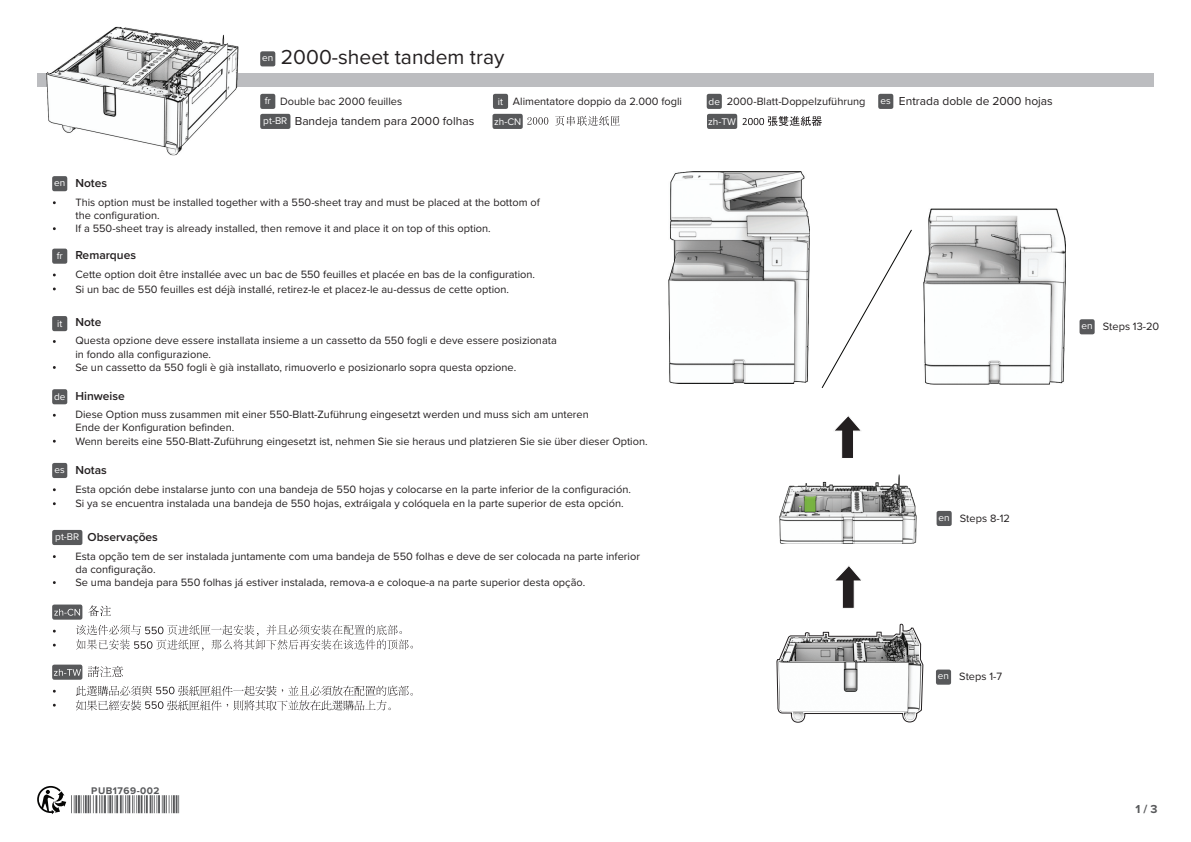
<style>
.page{position:relative;width:1191px;height:842px;background:#fff}
.page>*{position:absolute;margin:0;border:0;box-sizing:border-box;transform-origin:0 0}
.t1{font:21px "Proxima Nova";color:#231f20}
.t2{font:600 12px "Proxima Nova";color:#231f20}
.t3{font:12px "Proxima Nova";color:#231f20}
.t4{font:700 12px "Proxima Nova";color:#58595b}
.t5{font:11px/13.3px "Proxima Nova";color:#231f20}
.t6{font:700 10px "Proxima Nova";letter-spacing:.05em;color:#57585a}
.t7{font:10px "Proxima Nova";color:#fff}
.s1{font-weight:400;font-size:10px;color:#fff}
.s2{font-size:10px;color:#fff}
</style>
<div class="page">
<div style="left:37px;top:73px;width:1116px;height:13px;background:#bcbdc0"></div>
<svg style="left:37px;top:786px;width:142px;height:28px"></svg>
<img style="left:47px;top:27px;width:192px;height:128px">
<img style="left:47px;top:73px;width:192px;height:13px">
<img style="left:779px;top:474px;width:137px;height:70px">
<svg style="left:835px;top:566px;width:26px;height:43px"></svg>
<svg style="left:835px;top:416px;width:26px;height:42px"></svg>
<img style="left:668px;top:172px;width:142px;height:211px">
<img style="left:923px;top:209px;width:142px;height:176px">
<svg style="left:776px;top:623px;width:148px;height:100px"></svg>
<svg style="left:821px;top:230px;width:91px;height:158px"></svg>
<div style="left:52px;top:176px;width:15px;height:15px;background:#58595b;border-radius:2px"></div>
<div style="left:52px;top:249px;width:15px;height:15px;background:#58595b;border-radius:2px"></div>
<div style="left:52px;top:389px;width:15px;height:15px;background:#58595b;border-radius:2px"></div>
<div style="left:52px;top:316px;width:15px;height:15px;background:#57585a;border-radius:2px"></div>
<div style="left:52px;top:463px;width:15px;height:15px;background:#58595b;border-radius:2px"></div>
<div style="left:52px;top:530px;width:30px;height:15px;background:#58595b;border-radius:2px"></div>
<svg style="left:76px;top:625px;width:337px;height:26px"></svg>
<svg style="left:88px;top:605px;width:23px;height:11px"></svg>
<div style="left:52px;top:604px;width:30px;height:16px;background:#58595b;border-radius:2px"></div>
<svg style="left:54px;top:609px;width:26px;height:7px"></svg>
<svg style="left:88px;top:666px;width:35px;height:11px"></svg>
<div style="left:52px;top:665px;width:30px;height:15px;background:#58595b;border-radius:2px"></div>
<svg style="left:54px;top:669px;width:27px;height:7px"></svg>
<svg style="left:76px;top:686px;width:337px;height:25px"></svg>
<div style="left:260px;top:51px;width:15px;height:15px;background:#57585a;border-radius:2px"></div>
<div style="left:260px;top:94px;width:15px;height:15px;background:#57585a;border-radius:2px"></div>
<div style="left:493px;top:94px;width:15px;height:15px;background:#57585a;border-radius:2px"></div>
<div style="left:706px;top:94px;width:16px;height:15px;background:#57585a;border-radius:2px"></div>
<div style="left:878px;top:94px;width:15px;height:15px;background:#57585a;border-radius:2px"></div>
<div style="left:260px;top:114px;width:30px;height:15px;background:#57585a;border-radius:2px"></div>
<div style="left:492px;top:114px;width:31px;height:15px;background:#57585a;border-radius:2px"></div>
<svg style="left:527px;top:116px;width:93px;height:10px"></svg>
<div style="left:707px;top:114px;width:30px;height:15px;background:#57585a;border-radius:2px"></div>
<svg style="left:742px;top:116px;width:80px;height:10px"></svg>
<div style="left:936px;top:511px;width:15px;height:15px;background:#58595b;border-radius:2px"></div>
<div style="left:1079px;top:319px;width:15px;height:15px;background:#58595b;border-radius:2px"></div>
<div style="left:936px;top:669px;width:15px;height:16px;background:#58595b;border-radius:2px"></div>
<p class="t2" style="left:54px;top:178px;width:55px"><span class="s1">en</span> Notes</p>
<h1 class="t1" style="left:262px;top:50px;width:244px"><sup>en</sup> 2000-sheet tandem tray</h1>
<p class="t5" style="left:265px;top:95px;width:139px"><span class="s2">fr</span> Double bac 2000 feuilles</p>
<p class="t5" style="left:498px;top:95px;width:186px"><span class="s2">it</span> Alimentatore doppio da 2.000 fogli</p>
<p class="t5" style="left:708px;top:95px;width:158px"><span class="s2">de</span> 2000-Blatt-Doppelzuführung</p>
<p class="t3" style="left:880px;top:96px;width:174px"><span class="s2">es</span> Entrada doble de 2000 hojas</p>
<p class="t3" style="left:263px;top:116px;width:212px"><span class="s2">pt-BR</span> Bandeja tandem para 2000 folhas</p>
<p class="t7" style="left:494px;top:118px;width:29px">zh-CN</p>
<p class="t7" style="left:708px;top:118px;width:29px">zh-TW</p>
<p class="t5" style="left:75px;top:196px;width:466px">This option must be installed together with a 550-sheet tray and must be placed at the bottom of the configuration.<br>If a 550-sheet tray is already installed, then remove it and place it on top of this option.</p>
<p class="t2" style="left:57px;top:250px;width:81px"><span class="s1">fr</span> Remarques</p>
<p class="t5" style="left:75px;top:268px;width:461px;line-height:14.6px">Cette option doit être installée avec un bac de 550 feuilles et placée en bas de la configuration.<br>Si un bac de 550 feuilles est déjà installé, retirez-le et placez-le au-dessus de cette option.</p>
<p class="t2" style="left:57px;top:317px;width:46px"><sub>it</sub> Note</p>
<p class="t5" style="left:75px;top:335px;width:483px">Questa opzione deve essere installata insieme a un cassetto da 550 fogli e deve essere posizionata in fondo alla configurazione.<br>Se un cassetto da 550 fogli è già installato, rimuoverlo e posizionarlo sopra questa opzione.</p>
<p class="t2" style="left:54px;top:391px;width:72px"><span class="s1">de</span> Hinweise</p>
<p class="t5" style="left:75px;top:409px;width:574px">Diese Option muss zusammen mit einer 550-Blatt-Zuführung eingesetzt werden und muss sich am unteren<br>Ende der Konfiguration befinden.<br>Wenn bereits eine 550-Blatt-Zuführung eingesetzt ist, nehmen Sie sie heraus und platzieren Sie sie über dieser Option.</p>
<p class="t2" style="left:55px;top:464px;width:54px"><span class="s1">es</span> Notas</p>
<p class="t5" style="left:75px;top:483px;width:557px;line-height:14.6px">Esta opción debe instalarse junto con una bandeja de 550 hojas y colocarse en la parte inferior de la configuración.<br>Si ya se encuentra instalada una bandeja de 550 hojas, extráigala y colóquela en la parte superior de esta opción.</p>
<p class="t2" style="left:55px;top:531px;width:104px"><span class="s1">pt-BR</span> Observações</p>
<p class="t5" style="left:75px;top:550px;width:566px">Esta opção tem de ser instalada juntamente com uma bandeja de 550 folhas e deve de ser colocada na parte inferior da configuração.<br>Se uma bandeja para 550 folhas já estiver instalada, remova-a e coloque-a na parte superior desta opção.</p>
<p class="t5" style="left:938px;top:512px;width:73px"><span class="s2">en</span> Steps 8-12</p>
<p class="t5" style="left:1081px;top:320px;width:79px"><span class="s2">en</span> Steps 13-20</p>
<p class="t5" style="left:937px;top:671px;width:66px"><span class="s2">en</span> Steps 1-7</p>
<p class="t6" style="left:91px;top:787px;width:70px">PUB1769-002</p>
<p class="t4" style="left:1135px;top:805px;width:24px">1 / 3</p>
</div>
